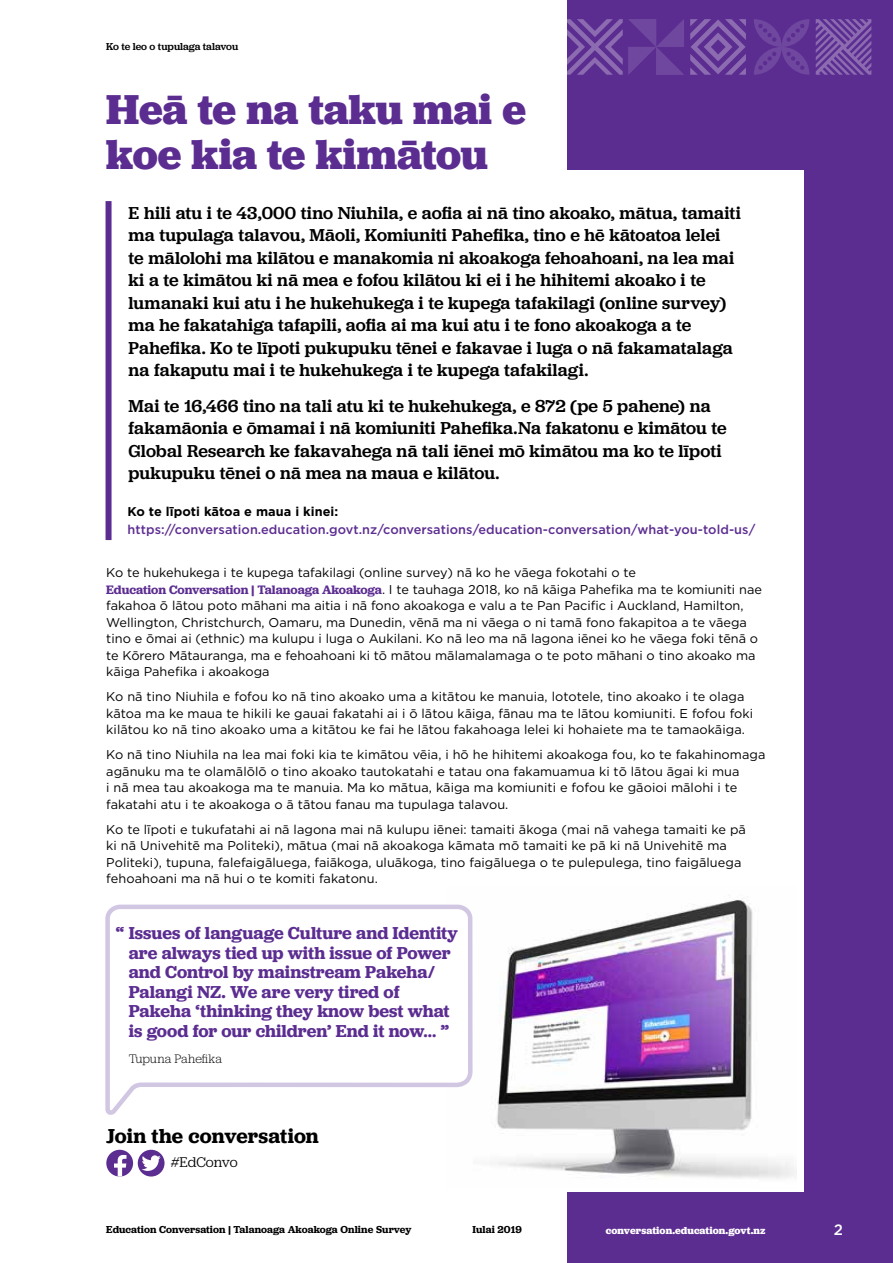
<style>
.page{position:relative;width:893px;height:1263px;background:#fff}
.page>*{position:absolute;margin:0;border:0;box-sizing:border-box;transform-origin:0 0}
.t1{font:700 43.5px/45px "Jubilat";letter-spacing:-.005em;color:#5c2d91}
.t2{font:600 21px "Jubilat";letter-spacing:.005em;color:#000}
.t3{font:500 18px/22.5px "Jubilat";letter-spacing:.005em;color:#000}
.t4{font:600 18px/19.5px "Jubilat";color:#5c2d91}
.t5{font:500 15px "Gotham";color:#fff}
.t6{font:14.7px "Jubilat";letter-spacing:-.01em;color:#000}
.t7{font:12.75px/16.5px "Gotham";letter-spacing:.005em;color:#000}
.t8{font:500 12.75px "Gotham";letter-spacing:.005em;color:#5c2d91}
.t9{font:700 12.75px "Gotham";letter-spacing:.005em;color:#000}
.t10{font:300 12.75px "Jubilat";color:#000}
.t11{font:600 10.5px "Jubilat";letter-spacing:.005em;color:#000}
.t12{font:700 10.5px "Jubilat";letter-spacing:.005em;color:#fff}
.t13{font:500 10.5px "Jubilat";letter-spacing:-.01em;color:#000}
.s1{font-family:"Jubilat";font-weight:600;color:#5c2d91}
</style>
<div class="page">
<div style="left:568px;top:0;width:325px;height:1263px;background:#5c2d91"></div>
<div style="left:563px;top:170px;width:241px;height:1021px;background:#fff"></div>
<div style="left:106px;top:201px;width:6px;height:339px;background:#5c2d91"></div>
<svg style="left:754px;top:19px;width:55px;height:56px"></svg>
<svg style="left:816px;top:19px;width:55px;height:56px"></svg>
<svg style="left:690px;top:19px;width:56px;height:56px"></svg>
<svg style="left:567px;top:19px;width:117px;height:56px"></svg>
<img style="left:496px;top:898px;width:300px;height:281px">
<div style="left:106px;top:1150px;width:27px;height:26px;background:#5c2d91;border-radius:50%"></div>
<svg style="left:114px;top:1155px;width:12px;height:21px"></svg>
<div style="left:138px;top:1150px;width:27px;height:26px;background:#5c2d91;border-radius:50%"></div>
<svg style="left:142px;top:1155px;width:19px;height:16px"></svg>
<svg style="left:105px;top:904px;width:368px;height:211px"></svg>
<p class="t13" style="left:106px;top:40px;width:134px">Ko te leo o tupulaga talavou</p>
<h1 class="t1" style="left:106px;top:86px;width:421px">Heā te na taku mai e koe kia te kimātou</h1>
<p class="t3" style="left:129px;top:201px;width:614px">E hili atu i te 43,000 tino Niuhila, e aofia ai nā tino akoako, mātua, tamaiti ma tupulaga talavou, Māoli, Komiuniti Pahefika, tino e hē kātoatoa lelei<br>te mālolohi ma kilātou e manakomia ni akoakoga fehoahoani, na lea mai ki a te kimātou ki nā mea e fofou kilātou ki ei i he hihitemi akoako i te lumanaki kui atu i he hukehukega i te kupega tafakilagi (online survey) ma he fakatahiga tafapili, aofia ai ma kui atu i te fono akoakoga a te Pahefika. Ko te līpoti pukupuku tēnei e fakavae i luga o nā fakamatalaga na fakaputu mai i te hukehukega i te kupega tafakilagi.</p>
<p class="t3" style="left:129px;top:394px;width:599px">Mai te 16,466 tino na tali atu ki te hukehukega, e 872 (pe 5 pahene) na fakamāonia e ōmamai i nā komiuniti Pahefika.Na fakatonu e kimātou te Global Research ke fakavahega nā tali iēnei mō kimātou ma ko te līpoti pukupuku tēnei o nā mea na maua e kilātou.</p>
<p class="t9" style="left:128px;top:503px;width:212px">Ko te līpoti kātoa e maua i kinei:</p>
<p class="t8" style="left:128px;top:521px;width:629px">https://conversation.education.govt.nz/conversations/education-conversation/what-you-told-us/</p>
<p class="t7" style="left:106px;top:564px;width:657px">Ko te hukehukega i te kupega tafakilagi (online survey) nā ko he vāega fokotahi o te<br><span class="s1">Education Conversation | Talanoaga Akoakoga</span>. I te tauhaga 2018, ko nā kāiga Pahefika ma te komiuniti nae fakahoa ō lātou poto māhani ma aitia i nā fono akoakoga e valu a te Pan Pacific i Auckland, Hamilton, Wellington, Christchurch, Oamaru, ma Dunedin, vēnā ma ni vāega o ni tamā fono fakapitoa a te vāega tino e ōmai ai (ethnic) ma kulupu i luga o Aukilani. Ko nā leo ma nā lagona iēnei ko he vāega foki tēnā o te Kōrero Mātauranga, ma e fehoahoani ki tō mātou mālamalamaga o te poto māhani o tino akoako ma kāiga Pahefika i akoakoga</p>
<p class="t7" style="left:106px;top:688px;width:648px">Ko nā tino Niuhila e fofou ko nā tino akoako uma a kitātou ke manuia, lototele, tino akoako i te olaga kātoa ma ke maua te hikili ke gauai fakatahi ai i ō lātou kāiga, fānau ma te lātou komiuniti. E fofou foki kilātou ko nā tino akoako uma a kitātou ke fai he lātou fakahoaga lelei ki hohaiete ma te tamaokāiga.</p>
<p class="t7" style="left:106px;top:746px;width:661px">Ko nā tino Niuhila na lea mai foki kia te kimātou vēia, i hō he hihitemi akoakoga fou, ko te fakahinomaga agānuku ma te olamālōlō o tino akoako tautokatahi e tatau ona fakamuamua ki tō lātou āgai ki mua<br>i nā mea tau akoakoga ma te manuia. Ma ko mātua, kāiga ma komiuniti e fofou ke gāoioi mālohi i te fakatahi atu i te akoakoga o ā tātou fanau ma tupulaga talavou.</p>
<p class="t7" style="left:106px;top:821px;width:641px">Ko te līpoti e tukufatahi ai nā lagona mai nā kulupu iēnei: tamaiti ākoga (mai nā vahega tamaiti ke pā ki nā Univehitē ma Politeki), mātua (mai nā akoakoga kāmata mō tamaiti ke pā ki nā Univehitē ma Politeki), tupuna, falefaigāluega, faiākoga, uluākoga, tino faigāluega o te pulepulega, tino faigāluega fehoahoani ma nā hui o te komiti fakatonu.</p>
<h3 class="t4" style="left:129px;top:923px;width:331px;text-indent:-13px">“ Issues of language Culture and Identity are always tied up with issue of Power and Control by mainstream Pakeha/ Palangi NZ. We are very tired of Pakeha ‘thinking they know best what is good for our children’ End it now… ”</h3>
<p class="t10" style="left:129px;top:1051px;width:95px">Tupuna Pahefika</p>
<h2 class="t2" style="left:106px;top:1122px;width:214px">Join the conversation</h2>
<p class="t6" style="left:171px;top:1153px;width:68px">#EdConvo</p>
<p class="t11" style="left:106px;top:1222px;width:307px">Education Conversation | Talanoaga Akoakoga Online Survey</p>
<p class="t11" style="left:472px;top:1222px;width:51px">Iulai 2019</p>
<p class="t12" style="left:606px;top:1223px;width:161px">conversation.education.govt.nz</p>
<p class="t5" style="left:834px;top:1220px;width:11px">2</p>
</div>
